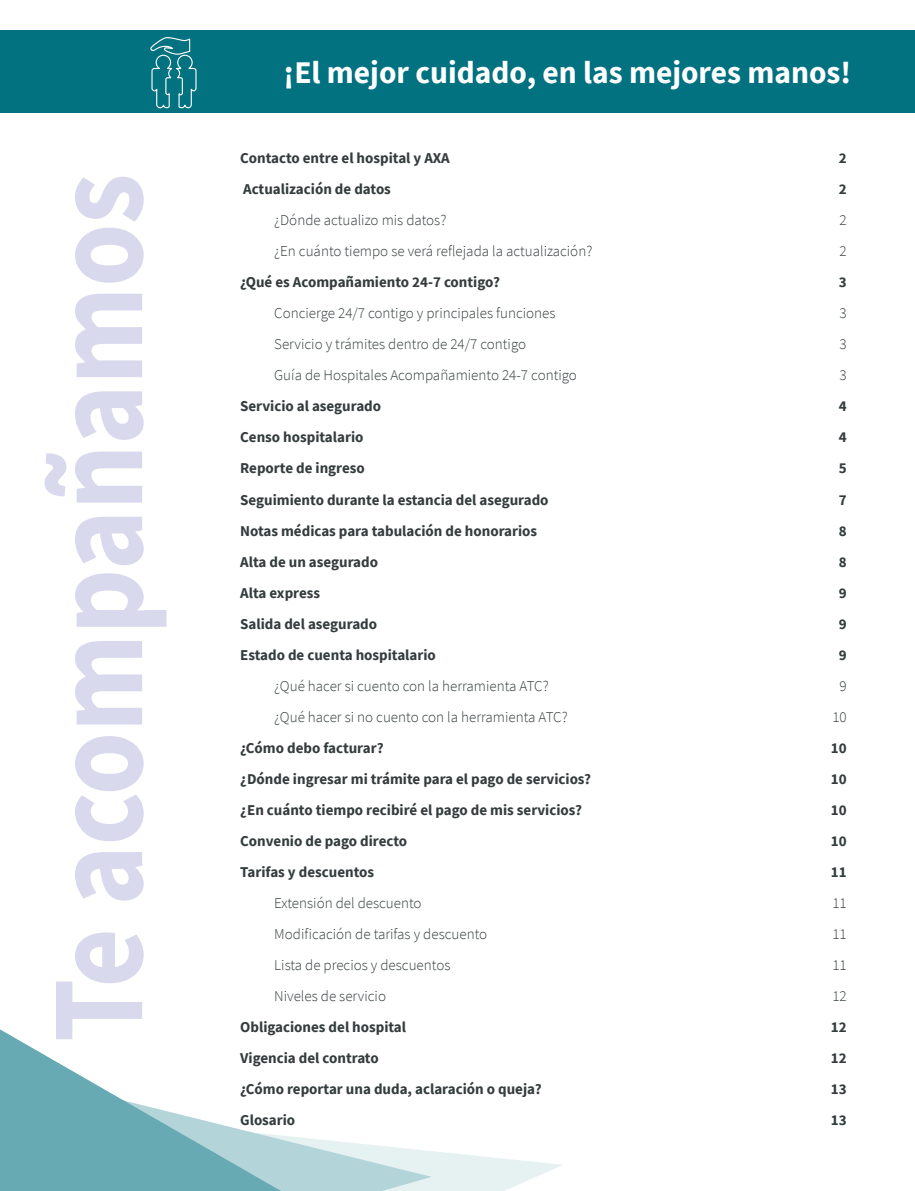
<style>
.page{position:relative;width:915px;height:1191px;background:#fff}
.page>*{position:absolute;margin:0;border:0;box-sizing:border-box;transform-origin:0 0}
.t1{font:700 132px "Source Sans Pro";color:#d9d9ee;scale:.86 1}
.t2{font:700 31.5px "Source Sans Pro";color:#fff}
.t3{font:700 15px "Source Sans Pro";color:#343c3d}
.t4{font:300 15px "Source Sans Pro";color:#343c3d}
</style>
<div class="page">
<svg style="left:281px;top:1135px;width:281px;height:56px"></svg>
<div style="left:0;top:30px;width:914px;height:83px;background:#027180"></div>
<svg style="left:0;top:1029px;width:281px;height:162px"></svg>
<svg style="left:150px;top:37px;width:47px;height:72px"></svg>
<h1 class="t1" style="left:9px;top:1042px;width:1011px;rotate:-90deg">Te acompañamos</h1>
<h2 class="t2" style="left:283px;top:52px;width:569px">¡El mejor cuidado, en las mejores manos!</h2>
<p class="t3" style="left:240px;top:148px;width:211px">Contacto entre el hospital y AXA</p>
<p class="t3" style="left:838px;top:148px;width:9px">2</p>
<p class="t3" style="left:243px;top:179px;width:149px">Actualización de datos</p>
<p class="t3" style="left:838px;top:179px;width:9px">2</p>
<p class="t4" style="left:274px;top:211px;width:174px">¿Dónde actualizo mis datos?</p>
<p class="t4" style="left:839px;top:211px;width:9px">2</p>
<p class="t4" style="left:274px;top:242px;width:319px">¿En cuánto tiempo se verá reflejada la actualización?</p>
<p class="t4" style="left:839px;top:242px;width:9px">2</p>
<p class="t3" style="left:240px;top:272px;width:261px">¿Qué es Acompañamiento 24-7 contigo?</p>
<p class="t3" style="left:838px;top:272px;width:9px">3</p>
<p class="t4" style="left:274px;top:304px;width:283px">Concierge 24/7 contigo y principales funciones</p>
<p class="t4" style="left:839px;top:304px;width:9px">3</p>
<p class="t4" style="left:274px;top:335px;width:253px">Servicio y trámites dentro de 24/7 contigo</p>
<p class="t4" style="left:839px;top:335px;width:9px">3</p>
<p class="t4" style="left:274px;top:366px;width:304px">Guía de Hospitales Acompañamiento 24-7 contigo</p>
<p class="t4" style="left:839px;top:366px;width:9px">3</p>
<p class="t3" style="left:240px;top:396px;width:142px">Servicio al asegurado</p>
<p class="t3" style="left:838px;top:396px;width:9px">4</p>
<p class="t3" style="left:240px;top:427px;width:125px">Censo hospitalario</p>
<p class="t3" style="left:838px;top:427px;width:9px">4</p>
<p class="t3" style="left:240px;top:458px;width:126px">Reporte de ingreso</p>
<p class="t3" style="left:838px;top:458px;width:9px">5</p>
<p class="t3" style="left:240px;top:489px;width:310px">Seguimiento durante la estancia del asegurado</p>
<p class="t3" style="left:838px;top:489px;width:9px">7</p>
<p class="t3" style="left:240px;top:520px;width:298px">Notas médicas para tabulación de honorarios</p>
<p class="t3" style="left:838px;top:520px;width:9px">8</p>
<p class="t3" style="left:240px;top:551px;width:139px">Alta de un asegurado</p>
<p class="t3" style="left:838px;top:551px;width:9px">8</p>
<p class="t3" style="left:240px;top:582px;width:81px">Alta express</p>
<p class="t3" style="left:838px;top:582px;width:9px">9</p>
<p class="t3" style="left:240px;top:613px;width:138px">Salida del asegurado</p>
<p class="t3" style="left:838px;top:613px;width:9px">9</p>
<p class="t3" style="left:240px;top:644px;width:197px">Estado de cuenta hospitalario</p>
<p class="t3" style="left:838px;top:644px;width:9px">9</p>
<p class="t4" style="left:274px;top:676px;width:276px">¿Qué hacer si cuento con la herramienta ATC?</p>
<p class="t4" style="left:839px;top:676px;width:9px">9</p>
<p class="t4" style="left:274px;top:707px;width:295px">¿Qué hacer si no cuento con la herramienta ATC?</p>
<p class="t4" style="left:832px;top:707px;width:16px">10</p>
<p class="t3" style="left:240px;top:737px;width:145px">¿Cómo debo facturar?</p>
<p class="t3" style="left:830px;top:737px;width:17px">10</p>
<p class="t3" style="left:240px;top:768px;width:352px">¿Dónde ingresar mi trámite para el pago de servicios?</p>
<p class="t3" style="left:830px;top:768px;width:17px">10</p>
<p class="t3" style="left:240px;top:799px;width:343px">¿En cuánto tiempo recibiré el pago de mis servicios?</p>
<p class="t3" style="left:830px;top:799px;width:17px">10</p>
<p class="t3" style="left:240px;top:830px;width:168px">Convenio de pago directo</p>
<p class="t3" style="left:830px;top:830px;width:17px">10</p>
<p class="t3" style="left:240px;top:861px;width:135px">Tarifas y descuentos</p>
<p class="t3" style="left:830px;top:861px;width:17px">11</p>
<p class="t4" style="left:274px;top:893px;width:149px">Extensión del descuento</p>
<p class="t4" style="left:832px;top:893px;width:16px">11</p>
<p class="t4" style="left:274px;top:924px;width:214px">Modificación de tarifas y descuento</p>
<p class="t4" style="left:832px;top:924px;width:16px">11</p>
<p class="t4" style="left:274px;top:955px;width:178px">Lista de precios y descuentos</p>
<p class="t4" style="left:832px;top:955px;width:16px">11</p>
<p class="t4" style="left:274px;top:986px;width:113px">Niveles de servicio</p>
<p class="t4" style="left:832px;top:986px;width:16px">12</p>
<p class="t3" style="left:240px;top:1016px;width:167px">Obligaciones del hospital</p>
<p class="t3" style="left:830px;top:1016px;width:17px">12</p>
<p class="t3" style="left:240px;top:1047px;width:140px">Vigencia del contrato</p>
<p class="t3" style="left:830px;top:1047px;width:17px">12</p>
<p class="t3" style="left:240px;top:1078px;width:303px">¿Cómo reportar una duda, aclaración o queja?</p>
<p class="t3" style="left:830px;top:1078px;width:17px">13</p>
<p class="t3" style="left:240px;top:1109px;width:57px">Glosario</p>
<p class="t3" style="left:830px;top:1109px;width:17px">13</p>
</div>
